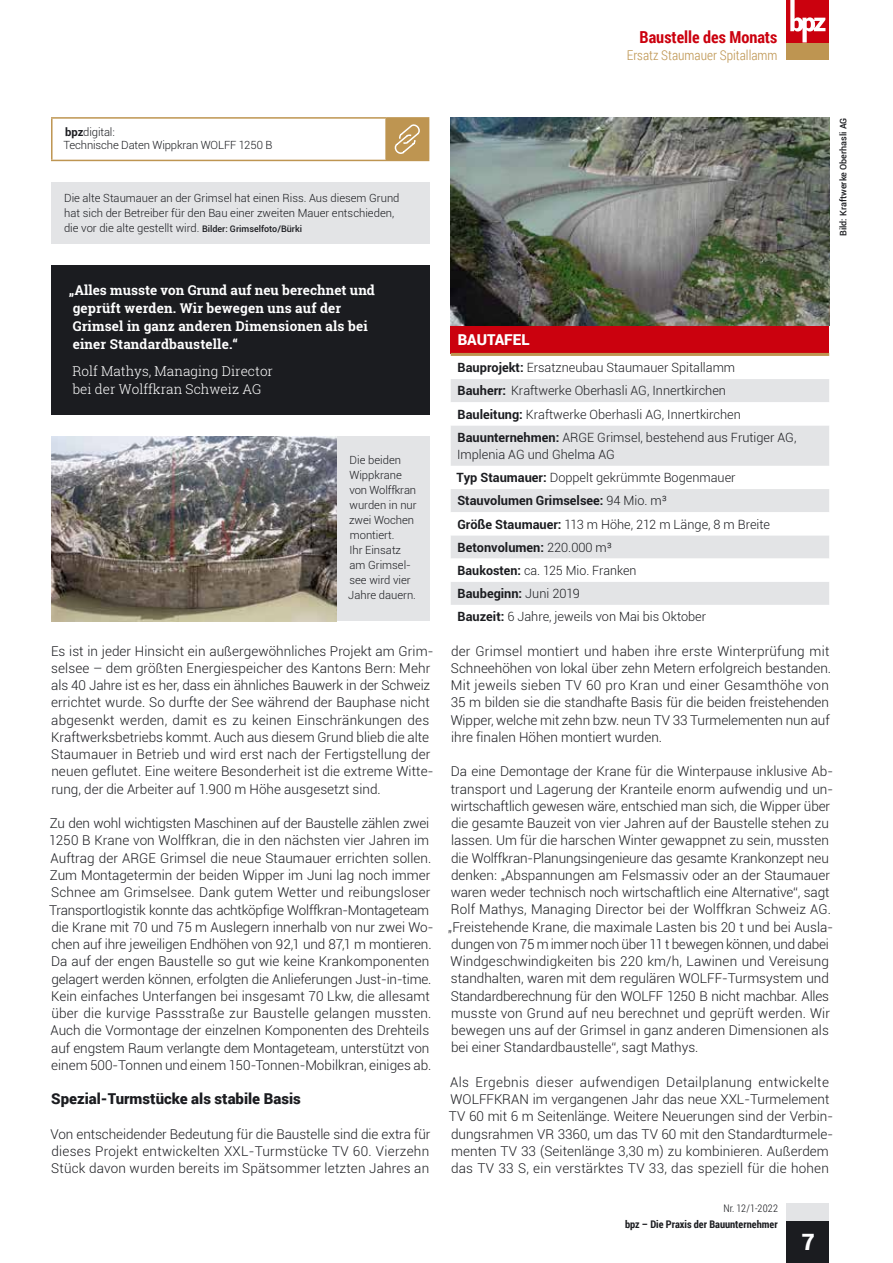
<style>
.page{position:relative;width:893px;height:1263px;background:#fff}
.page>*{position:absolute;margin:0;border:0;box-sizing:border-box;transform-origin:0 0}
.t1{font:900 22.5px "Roboto";color:#fff}
.t2{font:700 16.5px "Roboto Condensed";color:#cb010e}
.t3{font:900 15px "Roboto";color:#1b1c20}
.t4{font:900 15px "Roboto";color:#fff}
.t5{font:300 13.5px/17.2px "Roboto";color:#1b1c20}
.t6{font:700 13.5px/18px "Roboto Slab";letter-spacing:.01em;color:#fff}
.t7{font:300 13.5px/18px "Roboto Slab";color:#fff}
.t8{font:300 13.5px "Roboto Condensed";color:#be9551}
.t9{font:300 12.75px/23.1px "Roboto";color:#1b1c20}
.t10{font:300 11.25px/15px "Roboto";color:#1b1c20}
.t11{font:700 10.5px "Roboto Condensed";color:#1b1c20}
.t12{font:300 10.5px "Roboto Condensed";letter-spacing:.015em;color:#1b1c20}
.t13{font:500 9px "Roboto";color:#1b1c20}
.s1{font-weight:700}
.s2{font-weight:500;font-size:9px}
</style>
<div class="page">
<div style="left:451px;top:326px;width:378px;height:28px;background:#cb010e"></div>
<div style="left:451px;top:379px;width:378px;height:23px;background:#e3e4e6"></div>
<svg style="left:451px;top:426px;width:378px;height:179px;fill:#e3e4e6"></svg>
<hr style="left:451px;top:353px;width:378px;height:3px;background:#be9551">
<img style="left:451px;top:117px;width:378px;height:209px">
<div style="left:51px;top:182px;width:378px;height:62px;background:#e3e4e6"></div>
<div style="left:51px;top:266px;width:378px;height:149px;background:#1b1c20"></div>
<hr style="left:0;top:117px;width:1px;height:127px;background:#e3e4e6">
<img style="left:51px;top:436px;width:286px;height:185px">
<hr style="left:51px;top:117px;width:335px;height:2px;background:#be9551">
<hr style="left:51px;top:119px;width:2px;height:41px;background:#be9551">
<hr style="left:386px;top:117px;width:43px;height:2px;background:#be9551">
<hr style="left:385px;top:119px;width:2px;height:41px;background:#be9551">
<hr style="left:428px;top:119px;width:1px;height:41px;background:#be9551">
<hr style="left:51px;top:160px;width:335px;height:1px;background:#be9551">
<hr style="left:386px;top:160px;width:43px;height:1px;background:#be9551">
<div style="left:387px;top:119px;width:41px;height:41px;background:#be9551"></div>
<svg style="left:395px;top:124px;width:25px;height:30px"></svg>
<div style="left:337px;top:436px;width:92px;height:185px;background:#e3e4e6"></div>
<div style="left:787px;top:1220px;width:42px;height:43px;background:#1b1c20"></div>
<div style="left:787px;top:43px;width:42px;height:17px;background:#be9551"></div>
<div style="left:787px;top:0;width:42px;height:43px;background:#cb010e"></div>
<svg style="left:790px;top:0;width:35px;height:43px"></svg>
<div style="left:787px;top:1203px;width:42px;height:17px;background:#e3e4e6"></div>
<p class="t2" style="left:639px;top:25px;width:139px">Baustelle des Monats</p>
<p class="t8" style="left:627px;top:45px;width:152px">Ersatz Staumauer Spitallamm</p>
<p class="t10" style="left:63px;top:125px;width:210px;line-height:13.5px"><span class="s1">bpz</span>digital:<br>Technische Daten Wippkran WOLFF 1250 B</p>
<p class="t10" style="left:64px;top:190px;width:337px">Die alte Staumauer an der Grimsel hat einen Riss. Aus diesem Grund hat sich der Betreiber für den Bau einer zweiten Mauer entschieden, die vor die alte gestellt wird. <span class="s2">Bilder: Grimselfoto/Bürki</span></p>
<p class="t13" style="left:837px;top:236px;width:120px;rotate:-90deg">Bild: Kraftwerke Oberhasli AG</p>
<p class="t6" style="left:69px;top:280px;width:308px">„Alles musste von Grund auf neu berechnet und geprüft werden. Wir bewegen uns auf der Grimsel in ganz anderen Dimensionen als bei einer Standardbaustelle.“</p>
<p class="t7" style="left:72px;top:361px;width:202px">Rolf Mathys, Managing Director bei der Wolffkran Schweiz AG</p>
<p class="t10" style="left:348px;top:452px;width:70px">Die beiden<br>Wippkrane von Wolffkran wurden in nur zwei Wochen montiert.<br>Ihr Einsatz am Grimsel&shy;see wird vier<br>Jahre dauern.</p>
<p class="t5" style="left:51px;top:642px;width:384px">Es ist in jeder Hinsicht ein außergewöhnliches Projekt am Grim&shy;selsee – dem größten Energiespeicher des Kantons Bern: Mehr als 40 Jahre ist es her, dass ein ähnliches Bauwerk in der Schweiz errichtet wurde. So durfte der See während der Bauphase nicht abgesenkt werden, damit es zu keinen Einschränkungen des Kraftwerksbetriebs kommt. Auch aus diesem Grund blieb die alte Staumauer in Betrieb und wird erst nach der Fertigstellung der neuen geflutet. Eine weitere Besonderheit ist die extreme Witte&shy;rung, der die Arbeiter auf 1.900 m Höhe ausgesetzt sind.</p>
<p class="t5" style="left:49px;top:814px;width:386px">Zu den wohl wichtigsten Maschinen auf der Baustelle zählen zwei 1250 B Krane von Wolffkran, die in den nächsten vier Jahren im Auftrag der ARGE Grimsel die neue Staumauer errichten sollen.<br>Zum Montagetermin der beiden Wipper im Juni lag noch immer Schnee am Grimselsee. Dank gutem Wetter und reibungsloser Transportlogistik konnte das achtköpfige Wolffkran-Montageteam die Krane mit 70 und 75 m Auslegern innerhalb von nur zwei Wo&shy;chen auf ihre jeweiligen Endhöhen von 92,1 und 87,1 m montieren.<br>Da auf der engen Baustelle so gut wie keine Krankomponenten gelagert werden können, erfolgten die Anlieferungen Just-in-time.<br>Kein einfaches Unterfangen bei insgesamt 70 Lkw, die allesamt über die kurvige Passstraße zur Baustelle gelangen mussten.<br>Auch die Vormontage der einzelnen Komponenten des Drehteils auf engstem Raum verlangte dem Montageteam, unterstützt von einem 500-Tonnen und einem 150-Tonnen-Mobilkran, einiges ab.</p>
<p class="t3" style="left:51px;top:1088px;width:251px">Spezial-Turmstücke als stabile Basis</p>
<p class="t5" style="left:51px;top:1125px;width:381px;text-align:justify">Von entscheidender Bedeutung für die Baustelle sind die extra für dieses Projekt entwickelten XXL-Turmstücke TV 60. Vierzehn Stück davon wurden bereits im Spätsommer letzten Jahres an</p>
<p class="t4" style="left:458px;top:329px;width:73px">BAUTAFEL</p>
<p class="t9" style="left:458px;top:356px;width:340px"><span class="s1">Bauprojekt:</span> Ersatzneubau Staumauer Spitallamm<br><span class="s1">Bauherr:</span> Kraftwerke Oberhasli AG, Innertkirchen<br><span class="s1">Bauleitung:</span> Kraftwerke Oberhasli AG, Innertkirchen <span class="s1">Bauunternehmen:</span> ARGE Grimsel, bestehend aus Frutiger AG,</p>
<p class="t9" style="left:456px;top:443px;width:315px">Implenia AG und Ghelma AG<br><span class="s1">Typ Staumauer:</span> Doppelt gekrümmte Bogenmauer <span class="s1">Stauvolumen Grimselsee:</span> 94 Mio. m³<br><span class="s1">Größe Staumauer:</span> 113 m Höhe, 212 m Länge, 8 m Breite <span class="s1">Betonvolumen:</span> 220.000 m³<br><span class="s1">Baukosten:</span> ca. 125 Mio. Franken<br><span class="s1">Baubeginn:</span> Juni 2019<br><span class="s1">Bauzeit:</span> 6 Jahre, jeweils von Mai bis Oktober</p>
<p class="t5" style="left:451px;top:642px;width:382px">der Grimsel montiert und haben ihre erste Winterprüfung mit Schneehöhen von lokal über zehn Metern erfolgreich bestanden.<br>Mit jeweils sieben TV 60 pro Kran und einer Gesamthöhe von 35 m bilden sie die standhafte Basis für die beiden freistehenden Wipper, welche mit zehn bzw. neun TV 33 Turmelementen nun auf ihre finalen Höhen montiert wurden.</p>
<p class="t5" style="left:448px;top:762px;width:387px">Da eine Demontage der Krane für die Winterpause inklusive Ab&shy;transport und Lagerung der Kranteile enorm aufwendig und un&shy;wirtschaftlich gewesen wäre, entschied man sich, die Wipper über die gesamte Bauzeit von vier Jahren auf der Baustelle stehen zu lassen. Um für die harschen Winter gewappnet zu sein, mussten die Wolffkran-Planungsingenieure das gesamte Krankonzept neu denken: „Abspannungen am Felsmassiv oder an der Staumauer waren weder technisch noch wirtschaftlich eine Alternative“, sagt Rolf Mathys, Managing Director bei der Wolffkran Schweiz AG. „Freistehende Krane, die maximale Lasten bis 20 t und bei Ausla&shy;dungen von 75 m immer noch über 11 t bewegen können, und dabei Windgeschwindigkeiten bis 220 km/h, Lawinen und Vereisung standhalten, waren mit dem regulären WOLFF-Turmsystem und Standardberechnung für den WOLFF 1250 B nicht machbar. Alles musste von Grund auf neu berechnet und geprüft werden. Wir bewegen uns auf der Grimsel in ganz anderen Dimensionen als bei einer Standardbaustelle“, sagt Mathys.</p>
<p class="t5" style="left:449px;top:1073px;width:386px">Als Ergebnis dieser aufwendigen Detailplanung entwickelte WOLFFKRAN im vergangenen Jahr das neue XXL-Turmelement TV 60 mit 6 m Seitenlänge. Weitere Neuerungen sind der Verbin&shy;dungsrahmen VR 3360, um das TV 60 mit den Standardturmele&shy;menten TV 33 (Seitenlänge 3,30 m) zu kombinieren. Außerdem das TV 33 S, ein verstärktes TV 33, das speziell für die hohen</p>
<p class="t12" style="left:723px;top:1201px;width:56px">Nr. 12/1-2022</p>
<p class="t11" style="left:625px;top:1217px;width:154px">bpz – Die Praxis der Bauunternehmer</p>
<h1 class="t1" style="left:802px;top:1226px;width:15px">7</h1>
</div>
